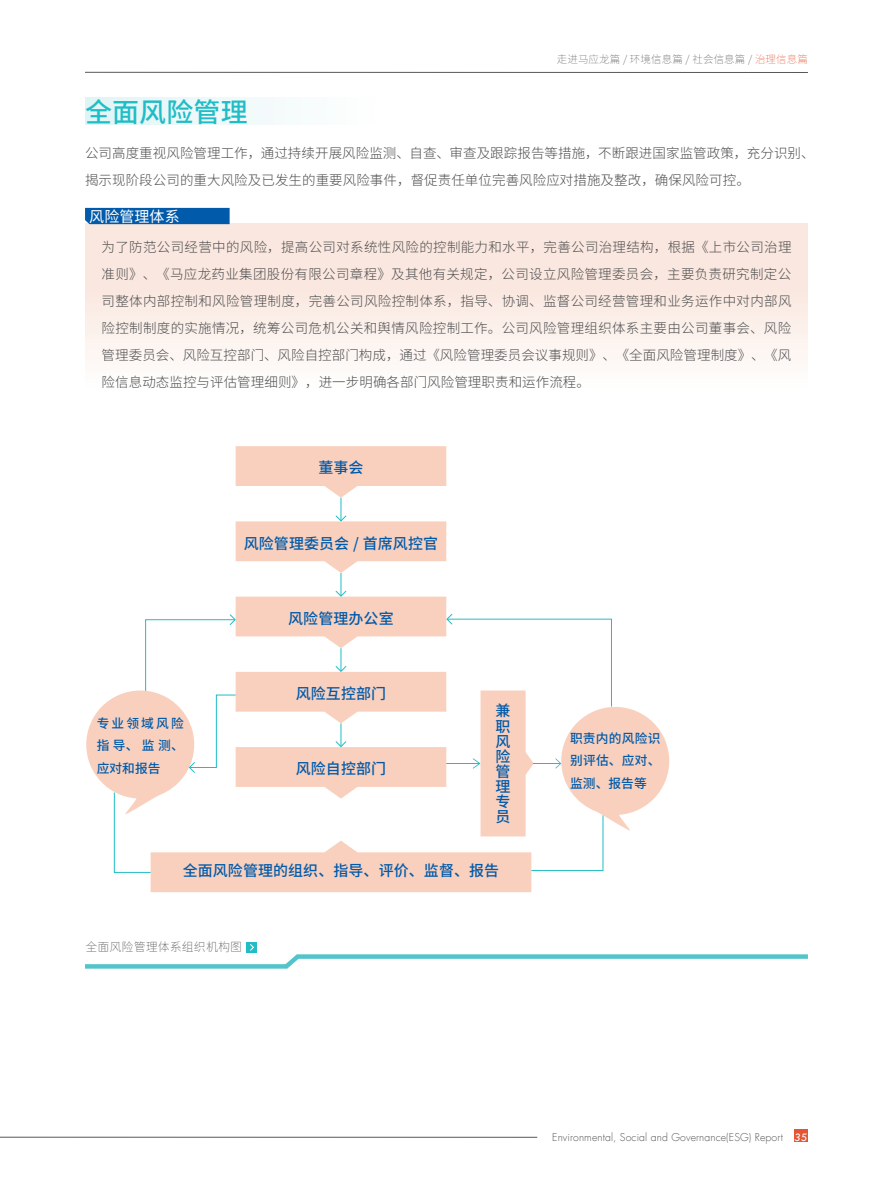
<style>
.page{position:relative;width:893px;height:1191px;background:#fff}
.page>*{position:absolute;margin:0;border:0;box-sizing:border-box;transform-origin:0 0}
.t1{font:500 27px "Source Han Sans CN";letter-spacing:.005em;color:#21bdc6}
.t2{font:500 15px/15.1px "Source Han Sans CN";letter-spacing:.005em;color:#015aaa;text-align:justify}
.t3{font:15px "Source Han Sans CN";letter-spacing:.005em;color:#fff}
.t4{font:300 13.5px/27px "Source Han Sans CN";letter-spacing:.005em;color:#4b4c4d}
.t5{font:500 12.75px/22.5px "Source Han Sans CN";letter-spacing:.015em;color:#015aaa;text-align:justify}
.t6{font:100 12px "SC";letter-spacing:.005em;color:#4b4c4d}
.t7{font:300 10.5px "Futura LT";letter-spacing:.01em;color:#57585a}
.t8{font:200 10.5px "Source Han Sans CN";letter-spacing:.01em;color:#57585a}
.s1{color:#e55534}
.s2{font-family:"Avenir Next";font-weight:500;font-style:italic;color:#fff}
</style>
<div class="page">
<hr style="left:85px;top:72px;width:723px;height:1px;background:#57585a">
<div style="left:794px;top:1128px;width:14px;height:13px;background:#e55534"></div>
<hr style="left:0;top:1136px;width:537px;height:1px;background:#57585a">
<div style="left:85px;top:98px;width:289px;height:27px;background:linear-gradient(to right,#e1f4f6,#fffefe)"></div>
<div style="left:85px;top:224px;width:723px;height:180px;background:linear-gradient(to bottom,#f9e1d7,#fefefd)"></div>
<div style="left:85px;top:208px;width:145px;height:16px;background:#015aaa"></div>
<div style="left:247px;top:942px;width:10px;height:10px;background:#21bdc6"></div>
<svg style="left:85px;top:943px;width:723px;height:26px"></svg>
<svg style="left:86px;top:446px;width:583px;height:446px"></svg>
<p class="t8" style="left:557px;top:53px;width:253px">走进马应龙篇 / 环境信息篇 / 社会信息篇 / <span class="s1">治理信息篇</span></p>
<h1 class="t1" style="left:85px;top:96px;width:164px">全面风险管理</h1>
<p class="t4" style="left:85px;top:140px;width:731px">公司高度重视风险管理工作，通过持续开展风险监测、自查、审查及跟踪报告等措施，不断跟进国家监管政策，充分识别、揭示现阶段公司的重大风险及已发生的重要风险事件，督促责任单位完善风险应对措施及整改，确保风险可控。</p>
<p class="t3" style="left:89px;top:208px;width:92px">风险管理体系</p>
<p class="t4" style="left:102px;top:234px;width:691px;text-align:justify">为了防范公司经营中的风险，提高公司对系统性风险的控制能力和水平，完善公司治理结构，根据《上市公司治理准则》、《马应龙药业集团股份有限公司章程》及其他有关规定，公司设立风险管理委员会，主要负责研究制定公司整体内部控制和风险管理制度，完善公司风险控制体系，指导、协调、监督公司经营管理和业务运作中对内部风险控制制度的实施情况，统筹公司危机公关和舆情风险控制工作。公司风险管理组织体系主要由公司董事会、风险管理委员会、风险互控部门、风险自控部门构成，通过《风险管理委员会议事规则》、《全面风险管理制度》、《风险信息动态监控与评估管理细则》，进一步明确各部门风险管理职责和运作流程。</p>
<p class="t2" style="left:318px;top:460px;width:47px">董事会</p>
<p class="t2" style="left:244px;top:536px;width:196px">风险管理委员会 / 首席风控官</p>
<p class="t2" style="left:288px;top:611px;width:107px">风险管理办公室</p>
<p class="t5" style="left:97px;top:712px;width:89px">专业领域风险指导、监测、应对和报告</p>
<p class="t2" style="left:296px;top:686px;width:92px">风险互控部门</p>
<p class="t2" style="left:296px;top:761px;width:92px">风险自控部门</p>
<p class="t2" style="left:495px;top:703px;width:16px">兼职风险管理专员</p>
<p class="t2" style="left:183px;top:863px;width:318px">全面风险管理的组织、指导、评价、监督、报告</p>
<p class="t6" style="left:85px;top:938px;width:158px">全面风险管理体系组织机构图</p>
<p class="t5" style="left:570px;top:727px;width:92px">职责内的风险识别评估、应对、监测、报告等</p>
<p class="t7" style="left:552px;top:1130px;width:257px">Environmental, Social and Governance(ESG) Report <span class="s2">35</span></p>
</div>
